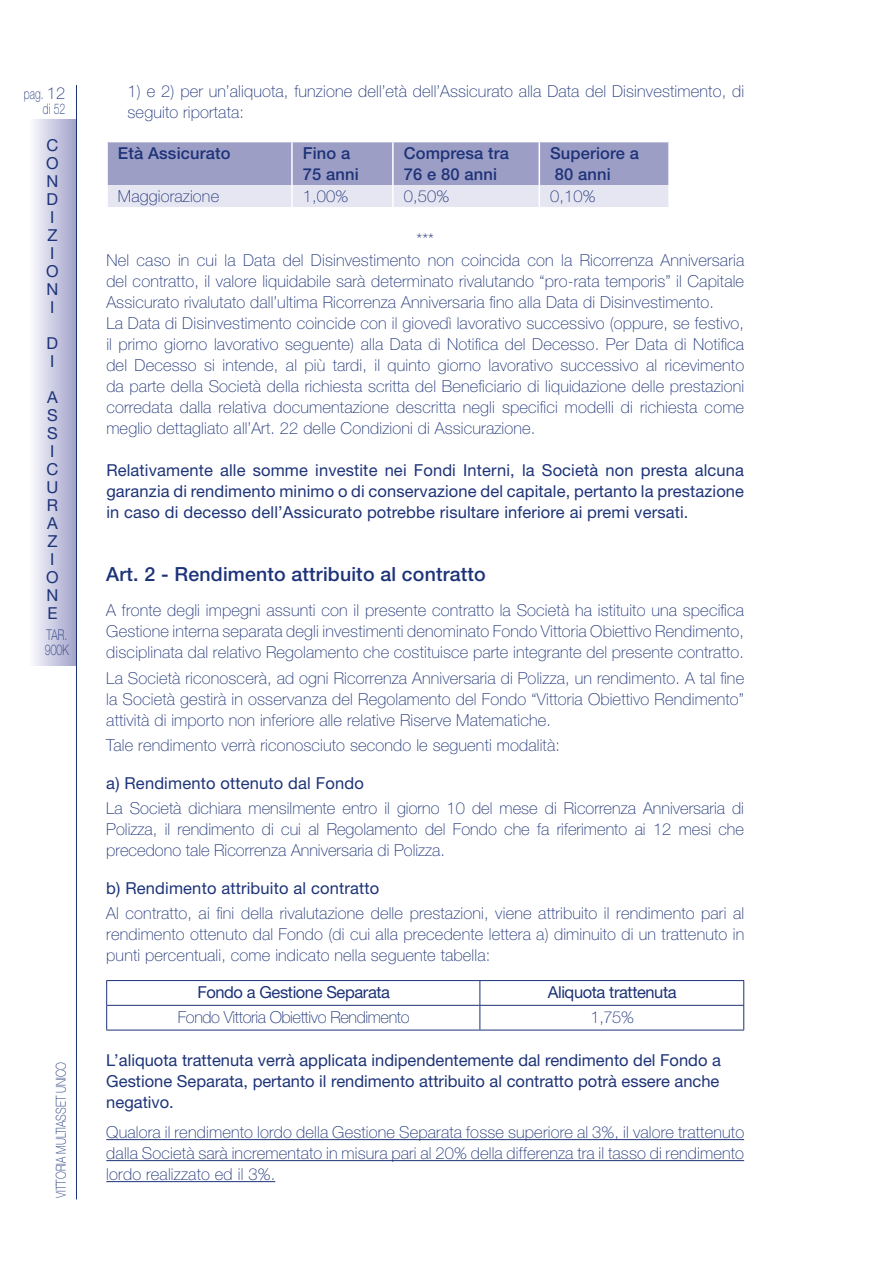
<style>
.page{position:relative;width:893px;height:1263px;background:#fff}
.page>*{position:absolute;margin:0;border:0;box-sizing:border-box;transform-origin:0 0}
.t1{font:500 19.5px "Helvetica Neue LT Std";letter-spacing:.01em;color:#1d3378}
.t2{font:100 16.5px/21px "Helvetica Neue LT Std";letter-spacing:.01em;color:#1d3378;text-align:justify}
.t3{font:16.5px/18px "Helvetica Neue LT Std";letter-spacing:.01em;color:#1d3378}
.t4{font:500 16.5px/21px "Helvetica Neue LT Std";letter-spacing:.01em;color:#1d3378}
.t5{font:16.5px "Helvetica Neue LT Std";letter-spacing:-.025em;color:#1d3278}
.t6{font:100 16.5px "Helvetica Neue LT Std";letter-spacing:-.025em;color:#1d3378}
.t7{font:100 16.5px "Helvetica Neue LT Std";color:#1d3278}
.t8{font:100 14.7px/15px "Helvetica Neue LT Std";letter-spacing:.01em;color:#1d3378;text-align:right;scale:.71 1}
.t9{font:100 13.65px "Helvetica Neue LT Std";color:#1d3378;scale:.77 1}
.s1{font-size:16.5px}
</style>
<div class="page">
<div style="left:28px;top:120px;width:48px;height:546px;background:linear-gradient(to right,#fefeff,#a4a4cb)"></div>
<hr style="left:76px;top:85px;width:1px;height:1114px;background:#1d3378">
<hr style="left:106px;top:1139px;width:638px;height:1px;background:#1d3378">
<hr style="left:106px;top:1160px;width:638px;height:1px;background:#1d3378">
<hr style="left:106px;top:1181px;width:169px;height:1px;background:#1d3378">
<svg style="left:107px;top:142px;width:562px;height:65px"></svg>
<hr style="left:668px;top:185px;width:2px;height:22px;background:#fff">
<hr style="left:106px;top:980px;width:374px;height:1px;background:#1d3278">
<hr style="left:480px;top:980px;width:264px;height:1px;background:#1d3278">
<hr style="left:106px;top:1005px;width:374px;height:1px;background:#1d3278">
<svg style="left:106px;top:981px;width:1px;height:49px"></svg>
<hr style="left:480px;top:1005px;width:264px;height:1px;background:#1d3278">
<svg style="left:479px;top:981px;width:1px;height:49px"></svg>
<svg style="left:743px;top:981px;width:1px;height:49px"></svg>
<hr style="left:106px;top:1030px;width:374px;height:1px;background:#1d3278">
<hr style="left:480px;top:1030px;width:264px;height:1px;background:#1d3278">
<p class="t8" style="left:24px;top:86px;width:60px">pag. <span class="s1">12 </span>di 52</p>
<p class="t3" style="left:46px;top:136px;width:14px">C<br>O<br>N<br>D<br>I<br>Z<br>I<br>O<br>N<br>I</p>
<p class="t3" style="left:47px;top:334px;width:13px">D<br>I</p>
<p class="t3" style="left:46px;top:388px;width:14px">A<br>S<br>S<br>I<br>C<br>U<br>R<br>A<br>Z<br>I<br>O<br>N<br>E</p>
<p class="t8" style="left:45px;top:627px;width:36px;text-align:left">TAR.<br>900K</p>
<p class="t9" style="left:53px;top:1198px;width:178px;rotate:-90deg">VITTORIA MULTIASSET UNICO</p>
<p class="t2" style="left:128px;top:80px;width:618px">1) e 2) per un’aliquota, funzione dell’età dell’Assicurato alla Data del Disinvestimento, di seguito riportata:</p>
<p class="t4" style="left:118px;top:142px;width:114px">Età Assicurato</p>
<p class="t4" style="left:303px;top:142px;width:57px">Fino a<br>75 anni</p>
<p class="t4" style="left:404px;top:142px;width:107px">Compresa tra<br>76 e 80 anni</p>
<p class="t4" style="left:550px;top:142px;width:90px">Superiore a<br>80 anni</p>
<p class="t2" style="left:118px;top:186px;width:103px">Maggiorazione</p>
<p class="t2" style="left:303px;top:186px;width:47px">1,00%</p>
<p class="t2" style="left:404px;top:186px;width:47px">0,50%</p>
<p class="t2" style="left:550px;top:186px;width:47px">0,10%</p>
<p class="t2" style="left:106px;top:228px;width:639px;text-align:left;text-indent:310px">***<br>Nel caso in cui la Data del Disinvestimento non coincida con la Ricorrenza Anniversaria del contratto, il valore liquidabile sarà determinato rivalutando “pro-rata temporis” il Capitale Assicurato rivalutato dall’ultima Ricorrenza Anniversaria fino alla Data di Disinvestimento.<br>La Data di Disinvestimento coincide con il giovedì lavorativo successivo (oppure, se festivo, il primo giorno lavorativo seguente) alla Data di Notifica del Decesso. Per Data di Notifica del Decesso si intende, al più tardi, il quinto giorno lavorativo successivo al ricevimento da parte della Società della richiesta scritta del Beneficiario di liquidazione delle prestazioni corredata dalla relativa documentazione descritta negli specifici modelli di richiesta come meglio dettagliato all’Art. 22 delle Condizioni di Assicurazione.</p>
<p class="t3" style="left:106px;top:459px;width:639px;line-height:21px;text-align:justify">Relativamente alle somme investite nei Fondi Interni, la Società non presta alcuna garanzia di rendimento minimo o di conservazione del capitale, pertanto la prestazione in caso di decesso dell’Assicurato potrebbe risultare inferiore ai premi versati.</p>
<p class="t1" style="left:106px;top:562px;width:381px">Art. 2 - Rendimento attribuito al contratto</p>
<p class="t2" style="left:106px;top:600px;width:639px">A fronte degli impegni assunti con il presente contratto la Società ha istituito una specifica Gestione interna separata degli investimenti denominato Fondo Vittoria Obiettivo Rendimento, disciplinata dal relativo Regolamento che costituisce parte integrante del presente contratto.</p>
<p class="t2" style="left:106px;top:667px;width:639px">La Società riconoscerà, ad ogni Ricorrenza Anniversaria di Polizza, un rendimento. A tal fine la Società gestirà in osservanza del Regolamento del Fondo “Vittoria Obiettivo Rendimento” attività di importo non inferiore alle relative Riserve Matematiche.</p>
<p class="t2" style="left:106px;top:734px;width:455px">Tale rendimento verrà riconosciuto secondo le seguenti modalità:</p>
<p class="t3" style="left:106px;top:774px;width:259px">a) Rendimento ottenuto dal Fondo</p>
<p class="t2" style="left:106px;top:798px;width:639px">La Società dichiara mensilmente entro il giorno 10 del mese di Ricorrenza Anniversaria di Polizza, il rendimento di cui al Regolamento del Fondo che fa riferimento ai 12 mesi che precedono tale Ricorrenza Anniversaria di Polizza.</p>
<p class="t3" style="left:106px;top:879px;width:275px">b) Rendimento attribuito al contratto</p>
<p class="t2" style="left:106px;top:903px;width:639px">Al contratto, ai fini della rivalutazione delle prestazioni, viene attribuito il rendimento pari al rendimento ottenuto dal Fondo (di cui alla precedente lettera a) diminuito di un trattenuto in punti percentuali, come indicato nella seguente tabella:</p>
<p class="t5" style="left:197px;top:983px;width:194px">Fondo a Gestione Separata</p>
<p class="t5" style="left:548px;top:983px;width:130px">Aliquota trattenuta</p>
<p class="t6" style="left:178px;top:1008px;width:233px">Fondo Vittoria Obiettivo Rendimento</p>
<p class="t7" style="left:591px;top:1008px;width:45px">1,75%</p>
<p class="t3" style="left:106px;top:1050px;width:616px;line-height:21px;text-align:justify">L’aliquota trattenuta verrà applicata indipendentemente dal rendimento del Fondo a Gestione Separata, pertanto il rendimento attribuito al contratto potrà essere anche negativo.</p>
<p class="t2" style="left:106px;top:1121px;width:639px">Qualora il rendimento lordo della Gestione Separata fosse superiore al 3%, il valore trattenuto dalla Società sarà incrementato in misura pari al 20% della differenza tra il tasso di rendimento lordo realizzato ed il 3%.</p>
</div>
